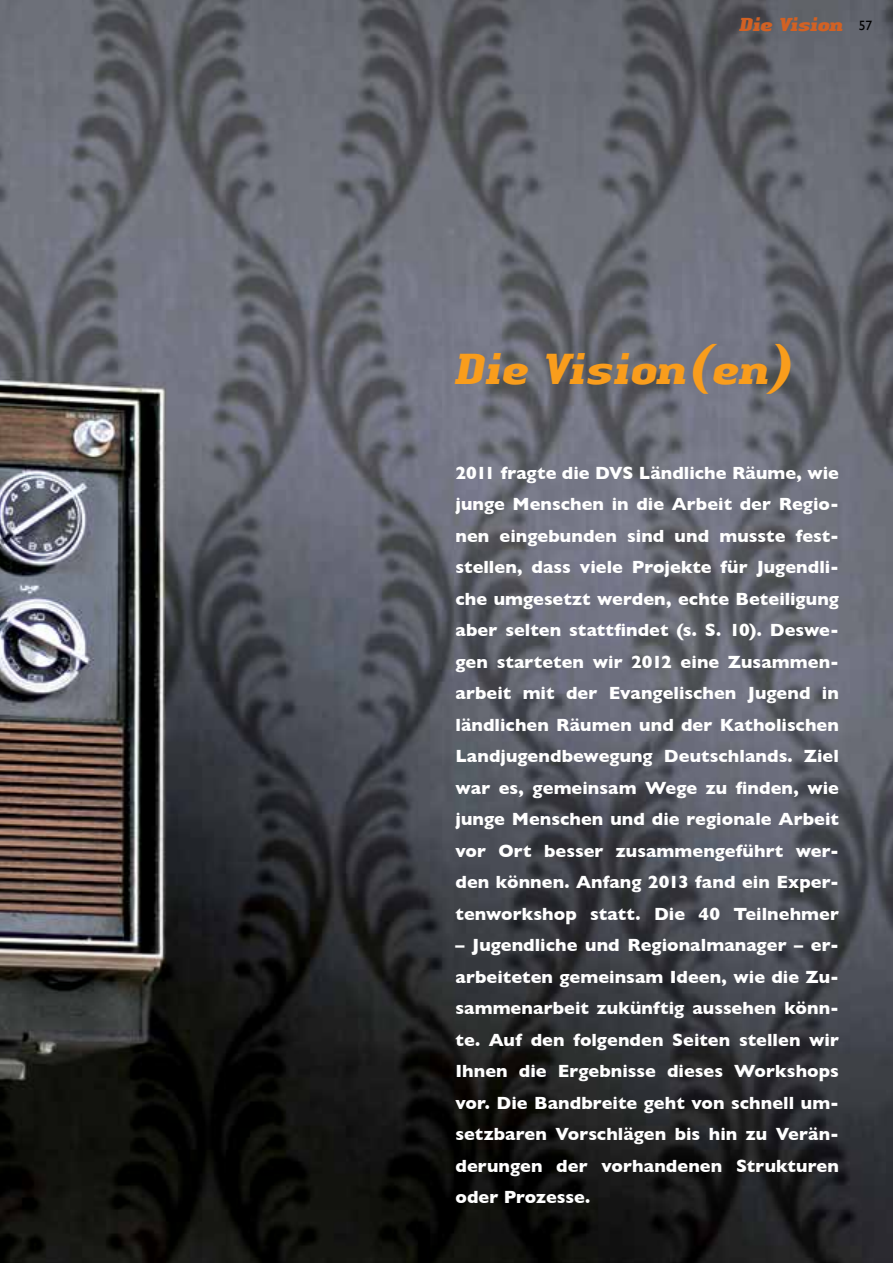
<style>
.page{position:relative;width:893px;height:1263px;background:#fff}
.page>*{position:absolute;margin:0;border:0;box-sizing:border-box;transform-origin:0 0}
.t1{font:italic 700 45px "Authentic Serif Com";letter-spacing:-.015em;color:#f99d1c}
.t2{font:italic 900 19.5px "Authentic Serif Com";color:#d26123}
.t3{font:700 18px/31.5px "Gill Sans";letter-spacing:.005em;color:#fff;text-align:justify}
.t4{font:13.5px "Gill Sans";color:#000}
</style>
<div class="page">
<img style="left:0;top:0;width:893px;height:1263px">
<p class="t2" style="left:740px;top:12px;width:105px">Die Vision</p>
<p class="t4" style="left:859px;top:18px;width:15px">57</p>
<h1 class="t1" style="left:455px;top:340px;width:341px">Die Vision(en)</h1>
<p class="t3" style="left:455px;top:457px;width:385px">2011 fragte die DVS Ländliche Räume, wie junge Menschen in die Arbeit der Regio&shy;nen eingebunden sind und musste fest&shy;stellen, dass viele Projekte für Jugendli&shy;che umgesetzt werden, echte Beteiligung aber selten stattfindet (s. S. 10). Deswe&shy;gen starteten wir 2012 eine Zusammen&shy;arbeit mit der Evangelischen Jugend in ländlichen Räumen und der Katholischen Landjugendbewegung Deutschlands. Ziel war es, gemeinsam Wege zu finden, wie junge Menschen und die regionale Arbeit vor Ort besser zusammengeführt wer&shy;den können. Anfang 2013 fand ein Exper&shy;tenworkshop statt. Die 40 Teilnehmer</p>
<p class="t3" style="left:455px;top:929px;width:385px">– Jugendliche und Regionalmanager – er&shy;arbeiteten gemeinsam Ideen, wie die Zu&shy;sammenarbeit zukünftig aussehen könn&shy;te. Auf den folgenden Seiten stellen wir Ihnen die Ergebnisse dieses Workshops vor. Die Bandbreite geht von schnell um&shy;setzbaren Vorschlägen bis hin zu Verän&shy;derungen der vorhandenen Strukturen oder Prozesse.</p>
</div>
